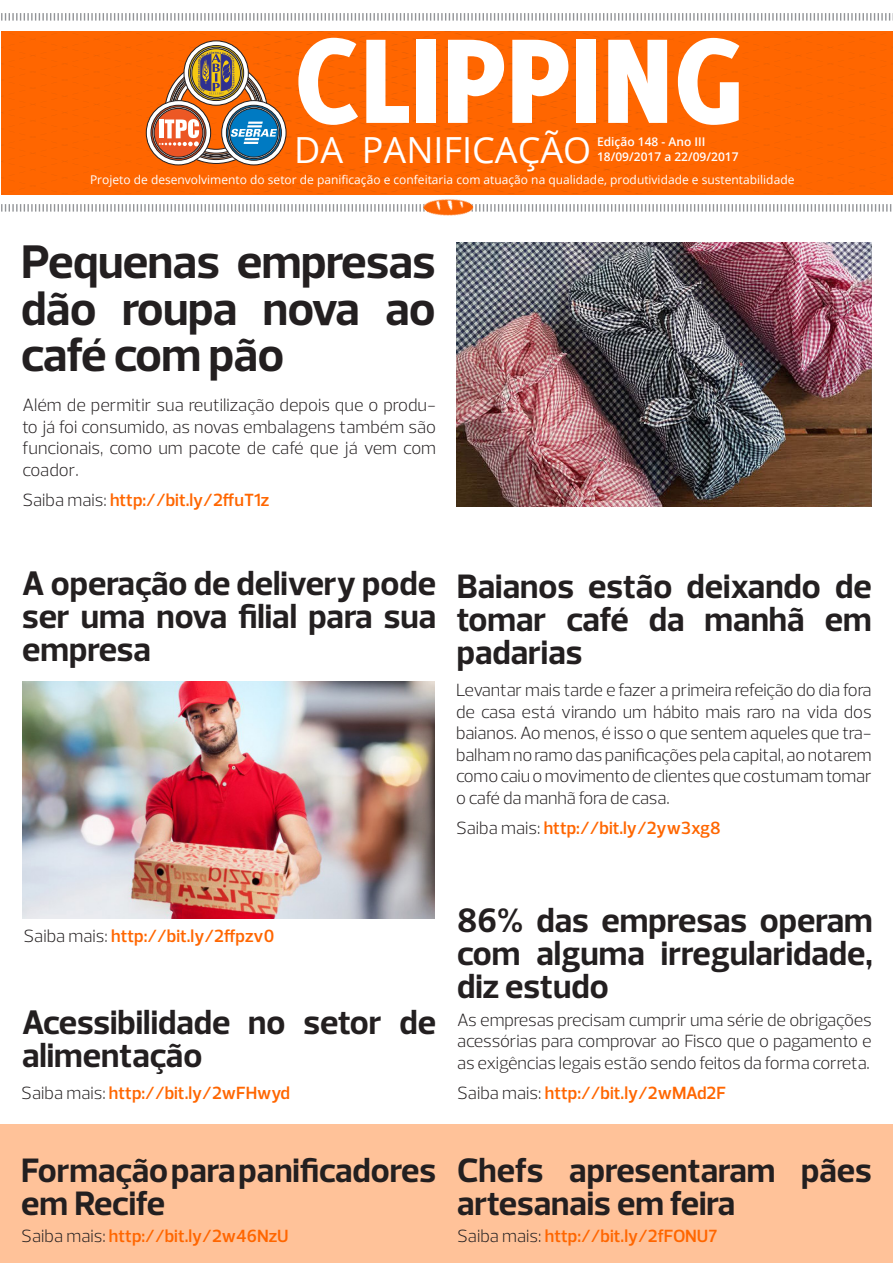
<style>
.page{position:relative;width:893px;height:1263px;background:#fff}
.page>*{position:absolute;margin:0;border:0;box-sizing:border-box;transform-origin:0 0}
.t1{font:800 132px "Delicious";color:#fff}
.t2{font:700 48px/46.5px "Prelo";letter-spacing:-.01em;color:#231f20;text-align:justify}
.t3{font:36px "Open Sans";color:#fff}
.t4{font:700 34.5px/33px "Prelo";color:#231f20}
.t5{font:300 18px/21.6px "Prelo";letter-spacing:-.01em;color:#231f20;text-align:justify}
.t6{font:600 18px "Prelo";color:#f60}
.t7{font:12px "Open Sans";color:#fff}
.t8{font:600 12px/15px "Open Sans";color:#fff}
.s1{font-weight:300;color:#231f20}
</style>
<div class="page">
<div style="left:638px;top:165px;width:255px;height:22px;background:#f60"></div>
<svg style="left:638px;top:185px;width:44px;height:9px"></svg>
<div style="left:1px;top:187px;width:637px;height:7px;background:#f60"></div>
<div style="left:1px;top:165px;width:637px;height:22px;background:#f60"></div>
<div style="left:213px;top:185px;width:213px;height:9px;background:#f60"></div>
<svg style="left:1px;top:204px;width:420px;height:8px"></svg>
<svg style="left:475px;top:204px;width:417px;height:8px"></svg>
<img style="left:423px;top:199px;width:51px;height:17px">
<svg style="left:1px;top:31px;width:892px;height:134px;background:#f4690c"></svg>
<svg style="left:1px;top:13px;width:892px;height:8px"></svg>
<div style="left:0;top:1125px;width:893px;height:138px;background:#ffc299"></div>
<img style="left:456px;top:242px;width:416px;height:264px">
<img style="left:22px;top:682px;width:413px;height:236px">
<h1 class="t1" style="left:294px;top:3px;width:450px">CLIPPING</h1>
<h3 class="t3" style="left:294px;top:125px;width:299px">DA PANIFICAÇÃO</h3>
<p class="t7" style="left:90px;top:172px;width:706px">Projeto de desenvolvimento do setor de panificação e confeitaria com atuação na qualidade, produtividade e sustentabilidade</p>
<p class="t8" style="left:597px;top:134px;width:143px">Edição 148 - Ano III<br>18/09/2017 a 22/09/2017</p>
<p class="t2" style="left:21px;top:239px;width:416px">Pequenas empresas dão roupa nova ao café com pão</p>
<p class="t5" style="left:22px;top:394px;width:415px">Além de permitir sua reutilização depois que o produ&shy;to já foi consumido, as novas embalagens também são funcionais, como um pacote de café que já vem com coador.</p>
<p class="t6" style="left:22px;top:489px;width:248px"><span class="s1">Saiba mais:</span> http://bit.ly/2ffuT1z</p>
<p class="t4" style="left:22px;top:567px;width:416px;text-align:justify">A operação de delivery pode ser uma nova filial para sua empresa</p>
<p class="t4" style="left:457px;top:570px;width:416px;text-align:justify">Baianos estão deixando de tomar café da manhã em padarias</p>
<p class="t5" style="left:456px;top:679px;width:417px">Levantar mais tarde e fazer a primeira refeição do dia fora de casa está virando um hábito mais raro na vida dos baianos. Ao menos, é isso o que sentem aqueles que tra&shy;balham no ramo das panificações pela capital, ao notarem como caiu o movimento de clientes que costumam tomar o café da manhã fora de casa.</p>
<p class="t6" style="left:456px;top:817px;width:266px"><span class="s1">Saiba mais:</span> http://bit.ly/2yw3xg8</p>
<p class="t6" style="left:23px;top:925px;width:252px"><span class="s1">Saiba mais:</span> http://bit.ly/2ffpzv0</p>
<p class="t4" style="left:22px;top:1006px;width:416px">Acessibilidade no setor de alimentação</p>
<p class="t6" style="left:21px;top:1082px;width:270px"><span class="s1">Saiba mais:</span> http://bit.ly/2wFHwyd</p>
<p class="t4" style="left:21px;top:1154px;width:416px">Formação para panificadores em Recife</p>
<p class="t6" style="left:21px;top:1224px;width:269px"><span class="s1">Saiba mais:</span> http://bit.ly/2w46NzU</p>
<p class="t4" style="left:457px;top:904px;width:417px;text-align:justify">86% das empresas operam com alguma irregularidade, diz estudo</p>
<p class="t5" style="left:457px;top:1009px;width:416px">As empresas precisam cumprir uma série de obrigações acessórias para comprovar ao Fisco que o pagamento e as exigências legais estão sendo feitos da forma correta.</p>
<p class="t6" style="left:457px;top:1082px;width:270px"><span class="s1">Saiba mais:</span> http://bit.ly/2wMAd2F</p>
<p class="t4" style="left:457px;top:1154px;width:416px">Chefs apresentaram pães artesanais em feira</p>
<p class="t6" style="left:457px;top:1224px;width:262px"><span class="s1">Saiba mais:</span> http://bit.ly/2fFONU7</p>
</div>
